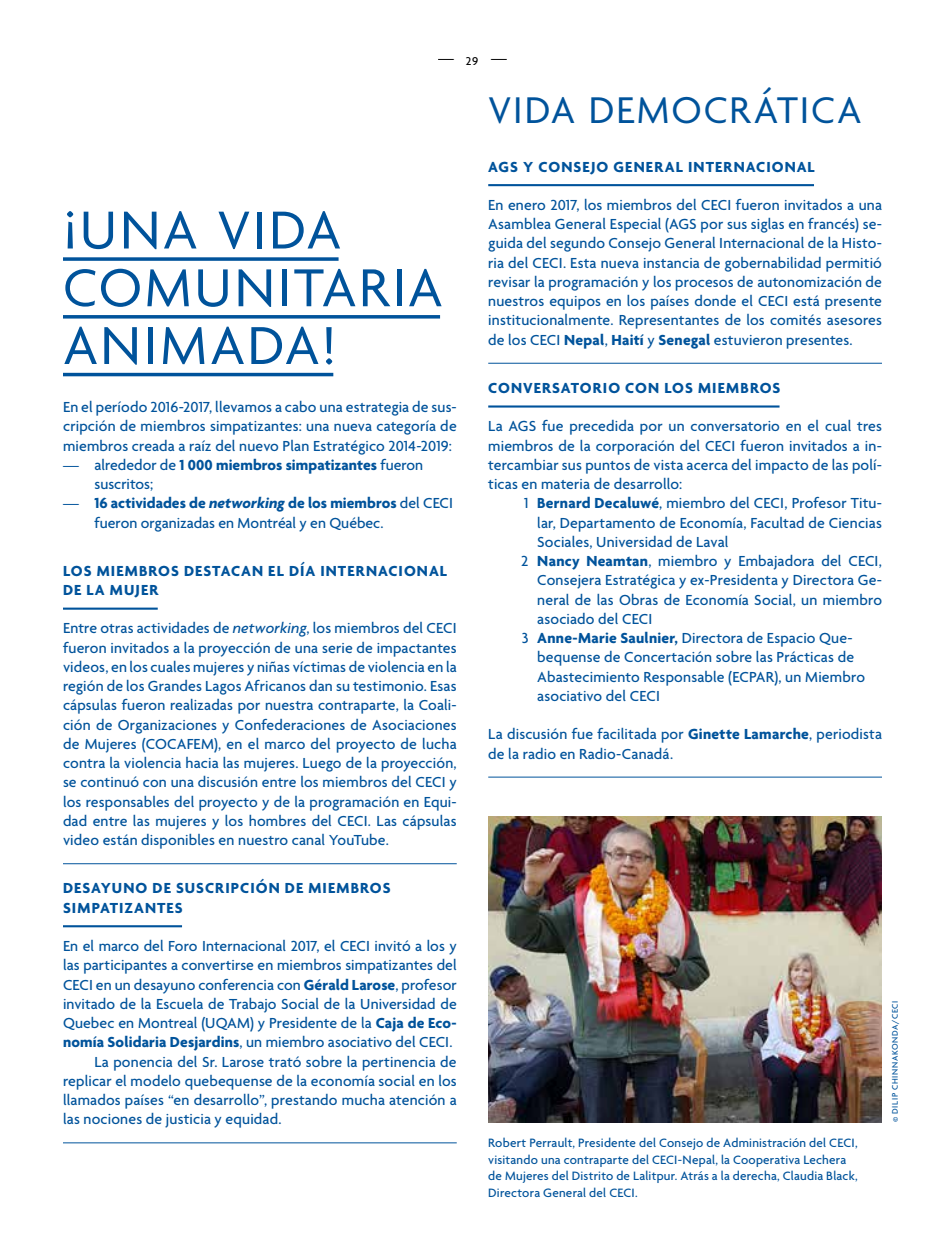
<style>
.page{position:relative;width:945px;height:1260px;background:#fff}
.page>*{position:absolute;margin:0;border:0;box-sizing:border-box;transform-origin:0 0}
.t1{font:57.75px/57.8px "Agenda";letter-spacing:.04em;color:#00539b}
.t2{font:40.25px "Agenda";letter-spacing:.045em;color:#00539b}
.t3{font:500 15.75px/19.2px "Agenda";letter-spacing:.01em;color:#00539b;text-align:justify}
.t4{font:700 15.75px/19.2px "Agenda";letter-spacing:.065em;color:#00539b}
.t5{font:500 15.75px "Agenda";color:#000}
.t6{font:500 13.12px/16.6px "Agenda";letter-spacing:.015em;color:#00539b}
.t7{font:500 8.75px "Agenda";letter-spacing:.075em;color:#00539b}
.s1{font-weight:700}
.s2{font-weight:700;font-style:italic}
.s3{font-style:italic}
</style>
<div class="page">
<hr style="left:63px;top:608px;width:95px;height:2px;background:#00539b">
<hr style="left:63px;top:863px;width:394px;height:1px;background:#00539b">
<hr style="left:63px;top:925px;width:119px;height:2px;background:#00539b">
<hr style="left:63px;top:1143px;width:394px;height:1px;background:#00539b">
<hr style="left:488px;top:184px;width:326px;height:2px;background:#00539b">
<hr style="left:488px;top:363px;width:394px;height:1px;background:#00539b">
<hr style="left:488px;top:405px;width:292px;height:3px;background:#00539b">
<hr style="left:488px;top:777px;width:394px;height:1px;background:#00539b">
<img style="left:488px;top:816px;width:394px;height:306px">
<svg style="left:63px;top:257px;width:276px;height:4px"></svg>
<svg style="left:63px;top:315px;width:377px;height:4px;background:#1f68a7"></svg>
<hr style="left:63px;top:373px;width:270px;height:3px;background:#00539b">
<p class="t5" style="left:438px;top:49px;width:70px">— <sub>29</sub> —</p>
<h1 class="t1" style="left:63px;top:205px;width:381px">¡UNA VIDA<br>COMUNITARIA<br>ANIMADA!</h1>
<p class="t3" style="left:63px;top:398px;width:395px">En el período 2016-2017, llevamos a cabo una estrategia de sus&shy;cripción de miembros simpatizantes: una nueva categoría de miembros creada a raíz del nuevo Plan Estratégico 2014-2019:</p>
<p class="t3" style="left:94px;top:456px;width:330px;text-indent:-32px">— - alrededor de <span class="s1">1 000 miembros simpatizantes</span> fueron suscritos;</p>
<p class="t3" style="left:94px;top:495px;width:360px;text-indent:-32px">— - <span class="s1">16 actividades de</span> <span class="s2">networking</span> <span class="s1">de los miembros</span> del CECI fueron organizadas en Montréal y en Québec.</p>
<p class="t4" style="left:63px;top:562px;width:386px">LOS MIEMBROS DESTACAN EL DÍA INTERNACIONAL<br>DE LA MUJER</p>
<p class="t3" style="left:63px;top:620px;width:395px">Entre otras actividades de <span class="s3">networking</span>, los miembros del CECI fueron invitados a la proyección de una serie de impactantes videos, en los cuales mujeres y niñas víctimas de violencia en la región de los Grandes Lagos Africanos dan su testimonio. Esas cápsulas fueron realizadas por nuestra contraparte, la Coali&shy;ción de Organizaciones y Confederaciones de Asociaciones de Mujeres (COCAFEM), en el marco del proyecto de lucha contra la violencia hacia las mujeres. Luego de la proyección, se continuó con una discusión entre los miembros del CECI y los responsables del proyecto y de la programación en Equi&shy;dad entre las mujeres y los hombres del CECI. Las cápsulas video están disponibles en nuestro canal YouTube.</p>
<p class="t4" style="left:63px;top:880px;width:329px">DESAYUNO DE SUSCRIPCIÓN DE MIEMBROS<br>SIMPATIZANTES</p>
<p class="t3" style="left:63px;top:937px;width:395px">En el marco del Foro Internacional 2017, el CECI invitó a los y</p>
<p class="t3" style="left:63px;top:957px;width:395px">las participantes a convertirse en miembros simpatizantes del</p>
<p class="t3" style="left:63px;top:976px;width:395px">CECI en un desayuno conferencia con <span class="s1">Gérald Larose</span>, profesor</p>
<p class="t3" style="left:63px;top:995px;width:395px">invitado de la Escuela de Trabajo Social de la Universidad de</p>
<p class="t3" style="left:63px;top:1014px;width:395px">Quebec en Montreal (UQAM) y Presidente de la <span class="s1">Caja de Eco-</span></p>
<p class="t3" style="left:63px;top:1034px;width:391px"><span class="s1">nomía Solidaria Desjardins</span>, un miembro asociativo del CECI.</p>
<p class="t3" style="left:94px;top:1053px;width:364px">La ponencia del Sr. Larose trató sobre la pertinencia de</p>
<p class="t3" style="left:63px;top:1072px;width:395px">replicar el modelo quebequense de la economía social en los</p>
<p class="t3" style="left:63px;top:1091px;width:395px">llamados países “en desarrollo”, prestando mucha atención a</p>
<p class="t3" style="left:63px;top:1111px;width:220px">las nociones de justicia y equidad.</p>
<h2 class="t2" style="left:488px;top:89px;width:375px">VIDA DEMOCRÁTICA</h2>
<p class="t4" style="left:488px;top:158px;width:328px">AGS Y CONSEJO GENERAL INTERNACIONAL</p>
<p class="t3" style="left:488px;top:196px;width:395px">En enero 2017, los miembros del CECI fueron invitados a una Asamblea General Especial (AGS por sus siglas en francés) se&shy;guida del segundo Consejo General Internacional de la Histo&shy;ria del CECI. Esta nueva instancia de gobernabilidad permitió revisar la programación y los procesos de autonomización de nuestros equipos en los países donde el CECI está presente institucionalmente. Representantes de los comités asesores de los CECI <span class="s1">Nepal</span>, <span class="s1">Haití</span> y <span class="s1">Senegal</span> estuvieron presentes.</p>
<p class="t4" style="left:488px;top:379px;width:294px">CONVERSATORIO CON LOS MIEMBROS</p>
<p class="t3" style="left:488px;top:418px;width:395px">La AGS fue precedida por un conversatorio en el cual tres miembros de la corporación del CECI fueron invitados a in&shy;tercambiar sus puntos de vista acerca del impacto de las polí&shy;ticas en materia de desarrollo:</p>
<p class="t3" style="left:524px;top:495px;width:359px">1 <span class="s1">Bernard Decaluwé</span>, miembro del CECI, Profesor Titu-</p>
<p class="t3" style="left:537px;top:514px;width:346px">lar, Departamento de Economía, Facultad de Ciencias</p>
<p class="t3" style="left:537px;top:533px;width:193px">Sociales, Universidad de Laval</p>
<p class="t3" style="left:521px;top:552px;width:362px">2 <span class="s1">Nancy Neamtan</span>, miembro y Embajadora del CECI,</p>
<p class="t3" style="left:537px;top:572px;width:346px">Consejera Estratégica y ex-Presidenta y Directora Ge-</p>
<p class="t3" style="left:537px;top:591px;width:346px">neral de las Obras de Economía Social, un miembro</p>
<p class="t3" style="left:537px;top:610px;width:117px">asociado del CECI</p>
<p class="t3" style="left:522px;top:629px;width:333px">3 <span class="s1">Anne-Marie Saulnier,</span> Directora de Espacio Que-</p>
<p class="t3" style="left:537px;top:649px;width:318px">bequense de Concertación sobre las Prácticas de</p>
<p class="t3" style="left:537px;top:668px;width:329px">Abastecimiento Responsable (ECPAR), un Miembro</p>
<p class="t3" style="left:537px;top:687px;width:124px">asociativo del CECI</p>
<p class="t3" style="left:488px;top:726px;width:395px">La discusión fue facilitada por <span class="s1">Ginette Lamarche</span>, periodista de la radio en Radio-Canadá.</p>
<p class="t6" style="left:488px;top:1135px;width:371px">Robert Perrault, Presidente del Consejo de Administración del CECI, visitando una contraparte del CECI-Nepal, la Cooperativa Lechera de Mujeres del Distrito de Lalitpur. Atrás a la derecha, Claudia Black, Directora General del CECI.</p>
<p class="t7" style="left:890px;top:1122px;width:123px;rotate:-90deg">© DILIP CHINNAKONDA/CECI</p>
</div>
